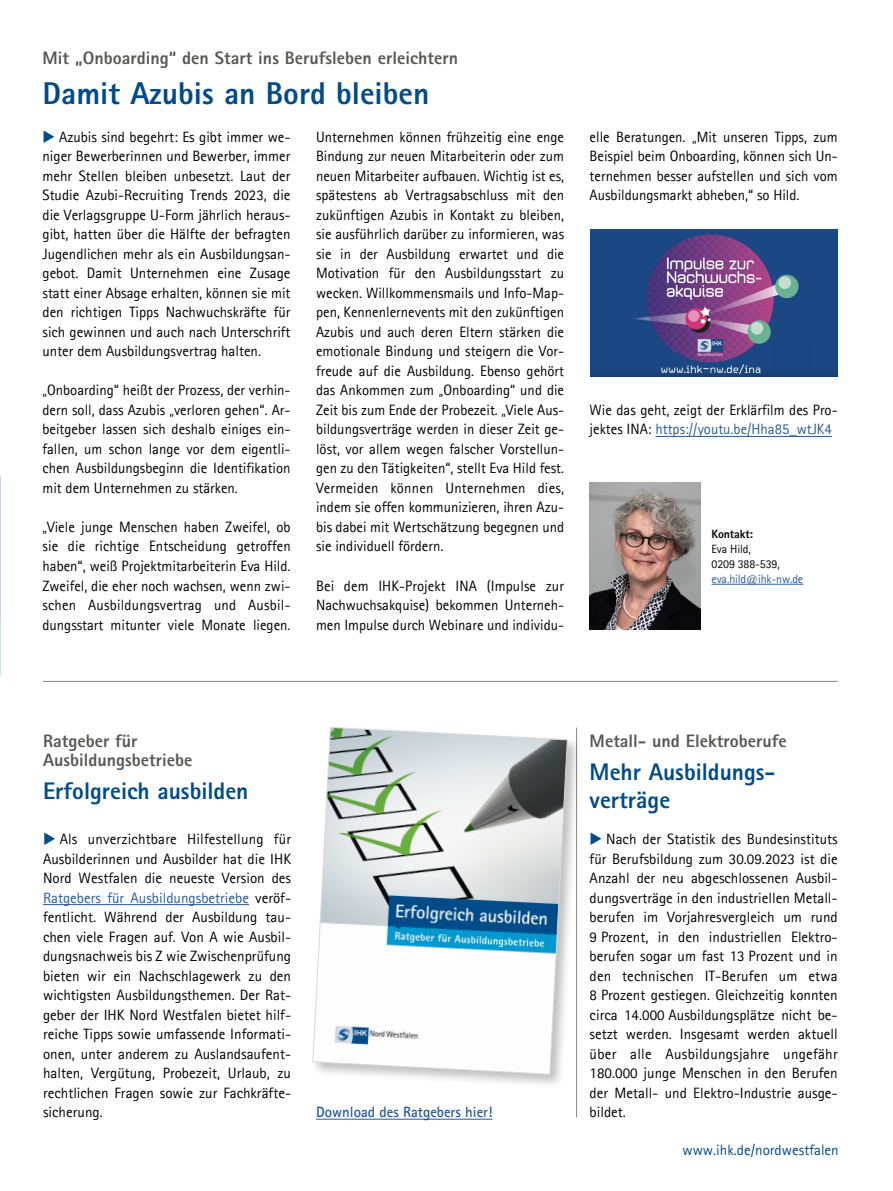
<style>
.page{position:relative;width:893px;height:1191px;background:#fff}
.page>*{position:absolute;margin:0;border:0;box-sizing:border-box;transform-origin:0 0}
.Headline_blau{font:800 31.5px "Rotis Sans Serif Std";color:#004b88}
.Headline_blau-2{font:800 24px/28.8px "Rotis Sans Serif Std";color:#004b88}
.Overline{font:800 18px/19.5px "Rotis Sans Serif Std";color:#575756}
.Copy{font:15px/19.5px "Agfa Rotis Sans Serif";color:#000;text-align:justify}
.Copy-2{font:700 15px "Agfa Rotis Sans Serif";color:#275b9b}
.t1{font:15px "Agfa Rotis Sans Serif";color:#004b88}
.Bildunterschrift{font:12px/15px "Agfa Rotis Sans Serif";letter-spacing:-.01em;color:#000}
.Bildunterschrift-2{font:800 12px "Rotis Sans Serif Std";letter-spacing:-.01em;color:#000}
.s1{color:#004b88}
.s2{color:#275b9b}
</style>
<div class="page">
<hr style="left:43px;top:904px;width:206px;height:1px;background:#275b9b">
<hr style="left:43px;top:681px;width:795px;height:1px;background:#878787">
<hr style="left:576px;top:727px;width:1px;height:390px;background:#878787">
<hr style="left:711px;top:584px;width:92px;height:1px;background:#275b9b">
<img style="left:590px;top:482px;width:111px;height:147px">
<div style="left:310px;top:724px;width:272px;height:364px;background:#000;opacity:.25"></div>
<svg style="left:312px;top:726px;width:256px;height:349px"></svg>
<img style="left:0;top:618px;width:1px;height:58px">
<hr style="left:316px;top:1119px;width:176px;height:1px;background:#275b9b">
<hr style="left:655px;top:436px;width:177px;height:1px;background:#275b9b">
<img style="left:590px;top:230px;width:248px;height:146px">
<p class="Overline" style="left:43px;top:48px;width:417px">Mit „Onboarding“ den Start ins Berufsleben erleichtern</p>
<p class="Headline_blau" style="left:43px;top:73px;width:388px">Damit Azubis an Bord bleiben</p>
<p class="Copy" style="left:43px;top:127px;width:250px"><span class="s1">◆</span> Azubis sind begehrt: Es gibt immer we&shy;niger Bewerberinnen und Bewerber, immer mehr Stellen bleiben unbesetzt. Laut der Studie Azubi-Recruiting Trends 2023, die die Verlagsgruppe U-Form jährlich heraus&shy;gibt, hatten über die Hälfte der befragten Jugendlichen mehr als ein Ausbildungsan&shy;gebot. Damit Unternehmen eine Zusage statt einer Absage erhalten, können sie mit den richtigen Tipps Nachwuchskräfte für sich gewinnen und auch nach Unterschrift unter dem Ausbildungsvertrag halten.</p>
<p class="Copy" style="left:43px;top:380px;width:250px">„Onboarding“ heißt der Prozess, der verhin&shy;dern soll, dass Azubis „verloren gehen“. Ar&shy;beitgeber lassen sich deshalb einiges ein&shy;fallen, um schon lange vor dem eigentli&shy;chen Ausbildungsbeginn die Identifikation mit dem Unternehmen zu stärken.</p>
<p class="Copy" style="left:43px;top:517px;width:250px">„Viele junge Menschen haben Zweifel, ob sie die richtige Entscheidung getroffen haben“, weiß Projektmitarbeiterin Eva Hild.<br>Zweifel, die eher noch wachsen, wenn zwi&shy;schen Ausbildungsvertrag und Ausbil&shy;dungsstart mitunter viele Monate liegen.</p>
<p class="Copy" style="left:316px;top:127px;width:250px">Unternehmen können frühzeitig eine enge Bindung zur neuen Mitarbeiterin oder zum neuen Mitarbeiter aufbauen. Wichtig ist es, spätestens ab Vertragsabschluss mit den zukünftigen Azubis in Kontakt zu bleiben, sie ausführlich darüber zu informieren, was sie in der Ausbildung erwartet und die Motivation für den Ausbildungsstart zu wecken. Willkommensmails und Info-Map&shy;pen, Kennenlernevents mit den zukünftigen Azubis und auch deren Eltern stärken die emotionale Bindung und steigern die Vor&shy;freude auf die Ausbildung. Ebenso gehört das Ankommen zum „Onboarding“ und die Zeit bis zum Ende der Probezeit. „Viele Aus&shy;bildungsverträge werden in dieser Zeit ge&shy;löst, vor allem wegen falscher Vorstellun&shy;gen zu den Tätigkeiten“, stellt Eva Hild fest.<br>Vermeiden können Unternehmen dies, indem sie offen kommunizieren, ihren Azu&shy;bis dabei mit Wertschätzung begegnen und sie individuell fördern.</p>
<p class="Copy" style="left:316px;top:575px;width:250px">Bei dem IHK-Projekt INA (Impulse zur Nachwuchsakquise) bekommen Unterneh&shy;men Impulse durch Webinare und individu-</p>
<p class="Copy" style="left:590px;top:127px;width:250px">elle Beratungen. „Mit unseren Tipps, zum Beispiel beim Onboarding, können sich Un&shy;ternehmen besser aufstellen und sich vom Ausbildungsmarkt abheben,“ so Hild.</p>
<p class="Copy" style="left:590px;top:400px;width:250px">Wie das geht, zeigt der Erklärfilm des Pro&shy;jektes INA: <span class="s2">https://youtu.be/Hha85_wtJK4</span></p>
<p class="Bildunterschrift-2" style="left:711px;top:526px;width:43px">Kontakt:</p>
<p class="Bildunterschrift" style="left:711px;top:541px;width:93px">Eva Hild,<br>0209 388-539, <span class="s2">eva.hild@ihk-nw.de</span></p>
<p class="Overline" style="left:43px;top:730px;width:151px">Ratgeber für<br>Ausbildungsbetriebe</p>
<p class="Headline_blau-2" style="left:43px;top:776px;width:207px">Erfolgreich ausbilden</p>
<p class="Copy" style="left:43px;top:829px;width:250px"><span class="s1">◆</span> Als unverzichtbare Hilfestellung für Ausbilderinnen und Ausbilder hat die IHK Nord Westfalen die neueste Version des <span class="s2">Ratgebers für Ausbildungsbetriebe</span> veröf&shy;fentlicht. Während der Ausbildung tau&shy;chen viele Fragen auf. Von A wie Ausbil&shy;dungsnachweis bis Z wie Zwischenprüfung bieten wir ein Nachschlagewerk zu den wichtigsten Ausbildungsthemen. Der Rat&shy;geber der IHK Nord Westfalen bietet hilf&shy;reiche Tipps sowie umfassende Informati&shy;onen, unter anderem zu Auslandsaufent&shy;halten, Vergütung, Probezeit, Urlaub, zu rechtlichen Fragen sowie zur Fachkräfte&shy;sicherung.</p>
<p class="Copy-2" style="left:316px;top:1102px;width:178px">Download des Ratgebers hier!</p>
<p class="Overline" style="left:590px;top:730px;width:199px">Metall- und Elektroberufe</p>
<p class="Headline_blau-2" style="left:590px;top:756px;width:185px">Mehr Ausbildungs&shy;verträge</p>
<p class="Copy" style="left:590px;top:829px;width:250px"><span class="s1">◆</span> Nach der Statistik des Bundesinstituts für Berufsbildung zum 30.09.2023 ist die Anzahl der neu abgeschlossenen Ausbil&shy;dungsverträge in den industriellen Metall&shy;berufen im Vorjahresvergleich um rund 9 Prozent, in den industriellen Elektro&shy;berufen sogar um fast 13 Prozent und in den technischen IT-Berufen um etwa 8 Prozent gestiegen. Gleichzeitig konnten circa 14.000 Ausbildungsplätze nicht be&shy;setzt werden. Insgesamt werden aktuell über alle Ausbildungsjahre ungefähr 180.000 junge Menschen in den Berufen der Metall- und Elektro-Industrie ausge&shy;bildet.</p>
<p class="t1" style="left:682px;top:1140px;width:158px">www.ihk.de/nordwestfalen</p>
</div>
